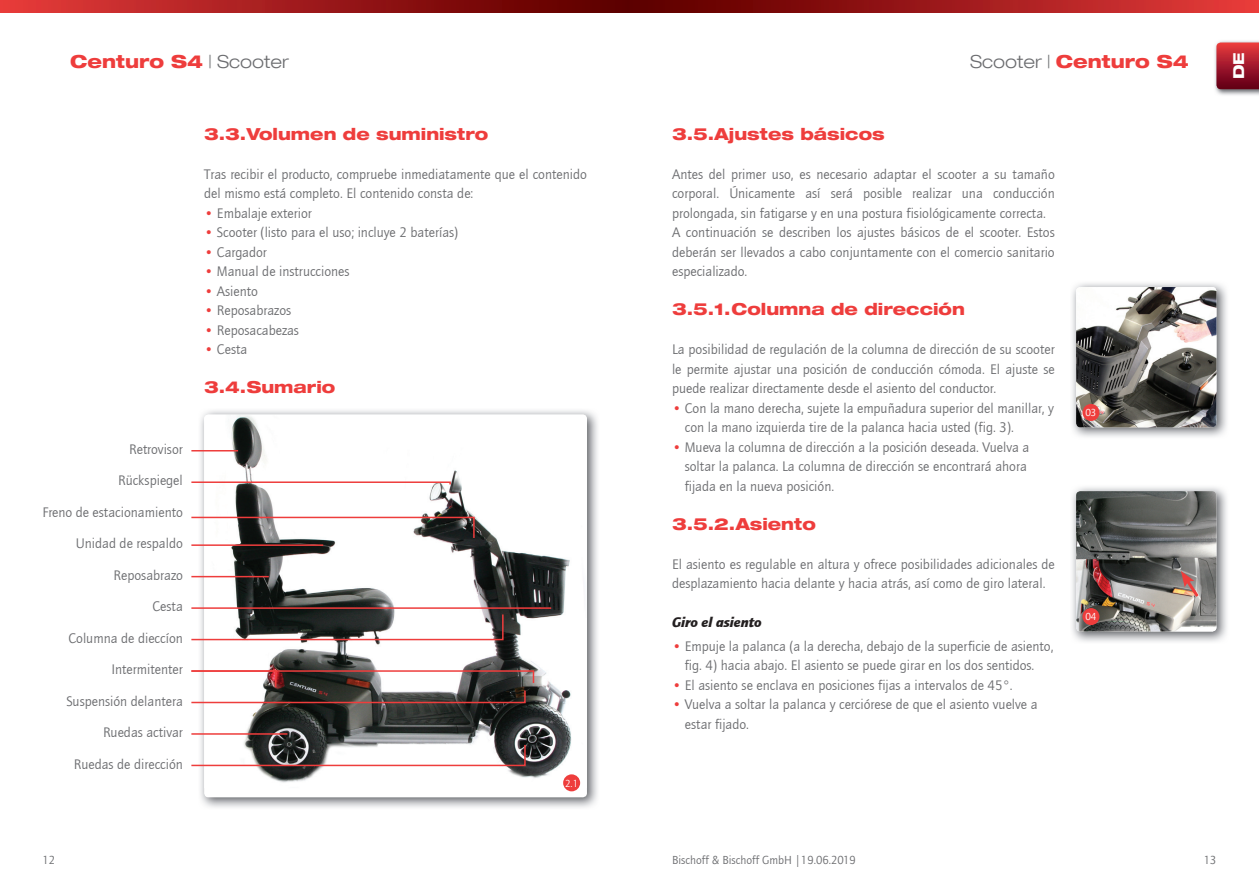
<style>
.page{position:relative;width:1259px;height:893px;background:#fff}
.page>*{position:absolute;margin:0;border:0;box-sizing:border-box;transform-origin:0 0}
.t1{font:800 18px "Helve Neu Hea Ext";color:#ee3d3c}
.t2{font:800 16.5px "Helve Neu Hea Ext";color:#ee3d3c}
.t3{font:800 15px "Helve Neu Hea Ext";color:#fff}
.t4{font:14.25px/19.5px "Quay Sans";color:#6c6d70}
.t5{font:italic 900 14.25px "Quay Sans";color:#231f20}
.t6{font:12px "Quay Sans";color:#6c6d70}
.t7{font:10.5px "Quay Sans";color:#fff}
.s1{font-family:"Helve Neu Lig Ext";font-weight:300;color:#6c6d70}
.s2{color:#ee3d3c}
</style>
<div class="page">
<svg style="left:0;top:0;width:629px;height:12px;background:#9e1a1a"></svg>
<svg style="left:629px;top:0;width:630px;height:12px;background:#9e1a1a"></svg>
<img style="left:1215px;top:41px;width:44px;height:54px">
<svg style="left:1216px;top:43px;width:43px;height:46px;background:#a31c2c"></svg>
<img style="left:1072px;top:283px;width:155px;height:154px">
<img style="left:1076px;top:287px;width:140px;height:140px">
<div style="left:1082px;top:404px;width:17px;height:17px;background:#ee3d3c;border-radius:50%"></div>
<img style="left:1072px;top:487px;width:155px;height:155px">
<img style="left:1076px;top:491px;width:140px;height:140px">
<div style="left:1082px;top:608px;width:17px;height:17px;background:#ee3d3c;border-radius:50%"></div>
<svg style="left:1181px;top:571px;width:20px;height:29px"></svg>
<img style="left:198px;top:410px;width:400px;height:398px">
<div style="left:204px;top:415px;width:383px;height:382px;background:#fff;border-radius:4px"></div>
<img style="left:204px;top:415px;width:383px;height:373px">
<hr style="left:191px;top:450px;width:47px;height:1px;background:#ee3d3c">
<svg style="left:191px;top:481px;width:260px;height:5px"></svg>
<svg style="left:191px;top:516px;width:284px;height:23px"></svg>
<hr style="left:191px;top:544px;width:132px;height:2px;background:#ee3d3c">
<hr style="left:191px;top:576px;width:78px;height:1px;background:#ee3d3c">
<hr style="left:191px;top:607px;width:360px;height:2px;background:#ee3d3c">
<svg style="left:191px;top:613px;width:313px;height:28px"></svg>
<hr style="left:191px;top:733px;width:96px;height:2px;background:#ee3d3c">
<svg style="left:191px;top:743px;width:335px;height:24px"></svg>
<div style="left:563px;top:774px;width:17px;height:17px;background:#ee3d3c;border-radius:50%"></div>
<svg style="left:191px;top:669px;width:344px;height:35px"></svg>
<p class="t1" style="left:70px;top:50px;width:220px">Centuro S4 <span class="s1">| Scooter</span></p>
<p class="t1" style="left:970px;top:50px;width:220px"><span class="s1">Scooter |</span> Centuro S4</p>
<p class="t4" style="left:129px;top:440px;width:55px">Retrovisor</p>
<p class="t4" style="left:118px;top:471px;width:66px">Rückspiegel</p>
<p class="t4" style="left:43px;top:503px;width:142px">Freno de estacionamiento</p>
<p class="t4" style="left:76px;top:534px;width:109px">Unidad de respaldo</p>
<p class="t4" style="left:114px;top:566px;width:71px">Reposabrazo</p>
<p class="t4" style="left:152px;top:597px;width:32px">Cesta</p>
<p class="t4" style="left:68px;top:629px;width:116px">Columna de dieccíon</p>
<p class="t4" style="left:111px;top:660px;width:73px">Intermitenter</p>
<p class="t4" style="left:66px;top:692px;width:118px">Suspensión delantera</p>
<p class="t4" style="left:103px;top:723px;width:81px">Ruedas activar</p>
<p class="t4" style="left:74px;top:755px;width:111px">Ruedas de dirección</p>
<p class="t2" style="left:204px;top:123px;width:286px">3.3. Volumen de suministro</p>
<p class="t4" style="left:204px;top:164px;width:384px">Tras recibir el producto, compruebe inmediatamente que el contenido del mismo está completo. El contenido consta de:</p>
<p class="t4" style="left:204px;top:203px;width:109px"><span class="s2">•</span> Embalaje exterior</p>
<p class="t4" style="left:204px;top:223px;width:256px"><span class="s2">•</span> Scooter (listo para el uso; incluye 2 baterías)</p>
<p class="t4" style="left:204px;top:242px;width:64px"><span class="s2">•</span> Cargador</p>
<p class="t4" style="left:204px;top:262px;width:147px"><span class="s2">•</span> Manual de instrucciones</p>
<p class="t4" style="left:204px;top:281px;width:55px"><span class="s2">•</span> Asiento</p>
<p class="t4" style="left:204px;top:301px;width:89px"><span class="s2">•</span> Reposabrazos</p>
<p class="t4" style="left:204px;top:320px;width:96px"><span class="s2">•</span> Reposacabezas</p>
<p class="t4" style="left:204px;top:340px;width:45px"><span class="s2">•</span> Cesta</p>
<p class="t2" style="left:204px;top:377px;width:133px">3.4. Sumario</p>
<p class="t7" style="left:565px;top:777px;width:15px">2.1</p>
<p class="t2" style="left:672px;top:123px;width:214px">3.5. Ajustes básicos</p>
<p class="t4" style="left:672px;top:164px;width:384px">Antes del primer uso, es necesario adaptar el scooter a su tamaño corporal. Únicamente así será posible realizar una conducción prolongada, sin fatigarse y en una postura fisiológicamente correcta.<br>A continuación se describen los ajustes básicos de el scooter. Estos deberán ser llevados a cabo conjuntamente con el comercio sanitario especializado.</p>
<p class="t2" style="left:672px;top:299px;width:294px">3.5.1. Columna de dirección</p>
<p class="t4" style="left:672px;top:340px;width:384px;text-align:justify">La posibilidad de regulación de la columna de dirección de su scooter le permite ajustar una posición de conducción cómoda. El ajuste se puede realizar directamente desde el asiento del conductor.</p>
<p class="t4" style="left:685px;top:398px;width:371px;text-indent:-13px"><span class="s2">•</span> Con la mano derecha, sujete la empuñadura superior del manillar, y con la mano izquierda tire de la palanca hacia usted (fig. 3).</p>
<p class="t4" style="left:685px;top:437px;width:346px;text-indent:-13px"><span class="s2">•</span> Mueva la columna de dirección a la posición deseada. Vuelva a soltar la palanca. La columna de dirección se encontrará ahora fijada en la nueva posición.</p>
<p class="t2" style="left:672px;top:513px;width:145px">3.5.2. Asiento</p>
<p class="t4" style="left:672px;top:554px;width:384px">El asiento es regulable en altura y ofrece posibilidades adicionales de desplazamiento hacia delante y hacia atrás, así como de giro lateral.</p>
<p class="t5" style="left:672px;top:614px;width:91px">Giro el asiento</p>
<p class="t4" style="left:672px;top:637px;width:383px;text-align:center"><span class="s2">•</span> Empuje la palanca (a la derecha, debajo de la superficie de asiento, fig. 4) hacia abajo. El asiento se puede girar en los dos sentidos.</p>
<p class="t4" style="left:672px;top:676px;width:342px"><span class="s2">•</span> El asiento se enclava en posiciones fijas a intervalos de 45°.</p>
<p class="t4" style="left:685px;top:695px;width:354px;text-indent:-13px"><span class="s2">•</span> Vuelva a soltar la palanca y cerciórese de que el asiento vuelve a estar fijado.</p>
<p class="t7" style="left:1085px;top:407px;width:13px">03</p>
<p class="t7" style="left:1085px;top:611px;width:13px">04</p>
<p class="t3" style="left:1229px;top:79px;width:28px;rotate:-90deg">DE</p>
<p class="t6" style="left:672px;top:853px;width:185px">Bischoff &amp; Bischoff GmbH |19.06.2019</p>
<p class="t6" style="left:43px;top:853px;width:14px">12</p>
<p class="t6" style="left:1203px;top:853px;width:14px">13</p>
</div>
